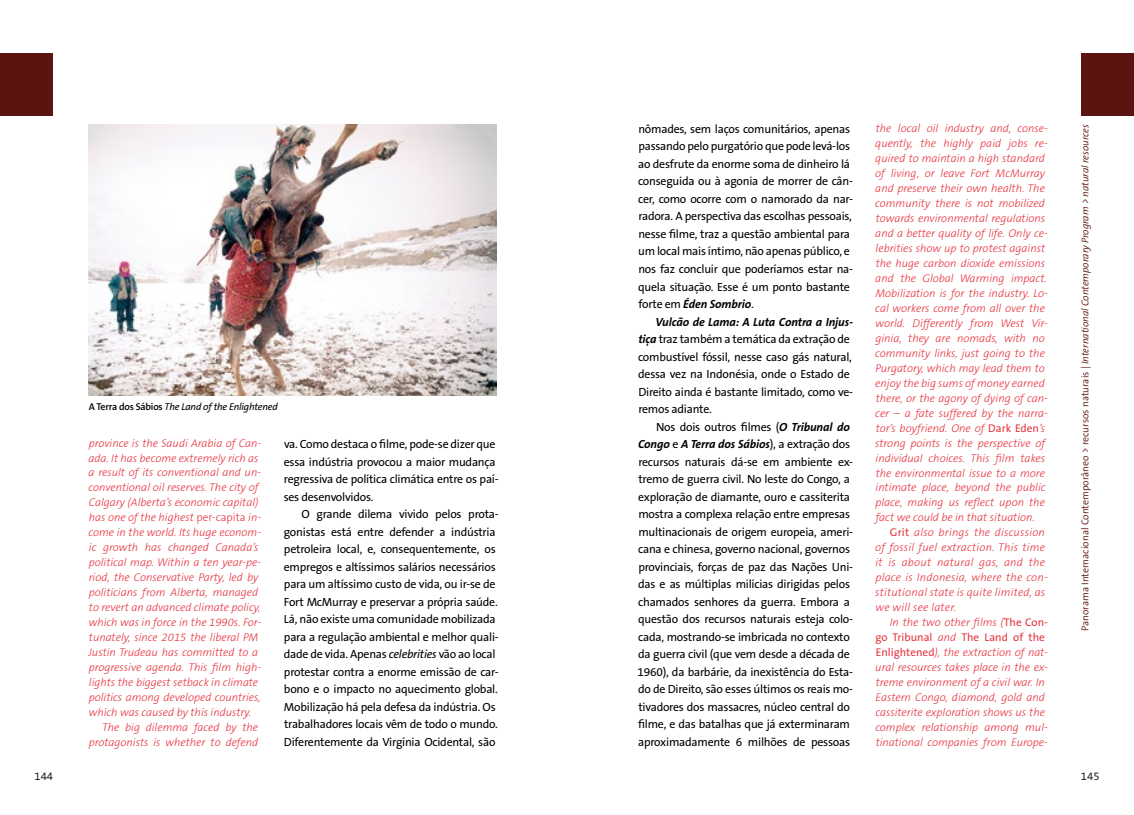
<style>
.page{position:relative;width:1134px;height:815px;background:#fff}
.page>*{position:absolute;margin:0;border:0;box-sizing:border-box;transform-origin:0 0}
.t1{font:11.88px/17.5px "The Sans B5 Plain";letter-spacing:-.02em;color:#000}
.t2{font:italic 700 11.88px/17.5px "The Sans B7";letter-spacing:-.01em;color:#000}
.t3{font:italic 300 11.25px/15px "The Sans B3";color:#e7343f}
.t4{font:italic 300 11.25px/15px "The Sans B3";letter-spacing:.02em;color:#e7343f}
.t5{font:11.25px "The Sans B5 Plain";color:#e7343f}
.t6{font:300 11.25px "The Sans B4";color:#000}
.t7{font:300 10px "The Sans B4";color:#5b140f}
.t8{font:italic 10px "The Sans B5 Plain";letter-spacing:-.02em;color:#000}
.s1{font-family:"The Sans B6";font-weight:600;font-style:normal}
.s2{font-style:normal}
.s3{font-style:italic}
.s4{font-family:"The Sans B5 Plain";font-weight:400;font-style:normal}
.s5{font-family:"The Sans B7";font-weight:700;font-style:italic}
.s6{font-family:"The Sans B3";font-weight:300;font-style:italic}
</style>
<div class="page">
<div style="left:1081px;top:53px;width:53px;height:62px;background:#5b140f"></div>
<div style="left:0;top:53px;width:53px;height:62px;background:#5b140f"></div>
<img style="left:89px;top:124px;width:407px;height:272px">
<p class="t8" style="left:89px;top:401px;width:190px"><span class="s1">A Terra dos Sábios</span> The Land of the Enlightened</p>
<p class="t3" style="left:89px;top:436px;width:174px">province is the Saudi Arabia of Can-</p>
<p class="t3" style="left:89px;top:451px;width:171px">ada. It has become extremely rich as</p>
<p class="t3" style="left:89px;top:466px;width:174px">a result of its conventional and un-</p>
<p class="t3" style="left:89px;top:481px;width:172px">conventional oil reserves. The city of</p>
<p class="t3" style="left:89px;top:496px;width:171px">Calgary (Alberta’s economic capital)</p>
<p class="t3" style="left:89px;top:511px;width:174px">has one of the highest <span class="s2">per-capita</span> in-</p>
<p class="t3" style="left:89px;top:525px;width:174px">come in the world. Its huge econom-</p>
<p class="t3" style="left:89px;top:540px;width:171px">ic growth has changed Canada’s</p>
<p class="t3" style="left:89px;top:555px;width:174px">political map. Within a ten year-pe-</p>
<p class="t3" style="left:89px;top:570px;width:171px">riod, the Conservative Party, led by</p>
<p class="t3" style="left:89px;top:585px;width:171px">politicians from Alberta, managed</p>
<p class="t3" style="left:89px;top:600px;width:173px">to revert an advanced climate policy,</p>
<p class="t3" style="left:89px;top:615px;width:174px">which was in force in the 1990s. For-</p>
<p class="t3" style="left:89px;top:630px;width:171px">tunately, since 2015 the liberal PM</p>
<p class="t3" style="left:88px;top:645px;width:171px">Justin Trudeau has committed to a</p>
<p class="t3" style="left:89px;top:660px;width:174px">progressive agenda. This film high-</p>
<p class="t3" style="left:89px;top:675px;width:171px">lights the biggest setback in climate</p>
<p class="t3" style="left:89px;top:690px;width:173px">politics among developed countries,</p>
<p class="t3" style="left:89px;top:705px;width:164px">which was caused by this industry.</p>
<p class="t3" style="left:102px;top:720px;width:158px">The big dilemma faced by the</p>
<p class="t3" style="left:89px;top:735px;width:171px">protagonists is whether to defend</p>
<p class="t1" style="left:284px;top:436px;width:217px">va. Como destaca o filme, pode-se dizer que essa indústria provocou a maior mudança regressiva de política climática entre os paí&shy;ses desenvolvidos.</p>
<p class="t1" style="left:284px;top:506px;width:216px;text-indent:18px">O grande dilema vivido pelos prota&shy;gonistas está entre defender a indústria petroleira local, e, consequentemente, os empregos e altíssimos salários necessários para um altíssimo custo de vida, ou ir-se de Fort McMurray e preservar a própria saúde.<br>Lá, não existe uma comunidade mobilizada para a regulação ambiental e melhor quali&shy;dade de vida. Apenas <span class="s3">celebrities</span> vão ao local protestar contra a enorme emissão de car&shy;bono e o impacto no aquecimento global.<br>Mobilização há pela defesa da indústria. Os trabalhadores locais vêm de todo o mundo.<br>Diferentemente da Virgínia Ocidental, são</p>
<p class="t1" style="left:638px;top:121px;width:217px">nômades, sem laços comunitários, apenas passando pelo purgatório que pode levá-los ao desfrute da enorme soma de dinheiro lá conseguida ou à agonia de morrer de cân&shy;cer, como ocorre com o namorado da nar&shy;radora. A perspectiva das escolhas pessoais, nesse filme, traz a questão ambiental para um local mais íntimo, não apenas público, e nos faz concluir que poderíamos estar na&shy;quela situação. Esse é um ponto bastante</p>
<p class="t2" style="left:655px;top:296px;width:199px;text-indent:-17px"><span class="s4">forte em</span> Éden Sombrio<span class="s4">.<br></span>Vulcão de Lama: A Luta Contra a Injus-</p>
<p class="t1" style="left:638px;top:331px;width:216px"><span class="s5">tiça</span> traz também a temática da extração de combustível fóssil, nesse caso gás natural, dessa vez na Indonésia, onde o Estado de Direito ainda é bastante limitado, como ve&shy;remos adiante.</p>
<p class="t1" style="left:656px;top:418px;width:195px">Nos dois outros filmes (<span class="s5">O Tribunal do</span></p>
<p class="t2" style="left:638px;top:436px;width:213px">Congo <span class="s4">e</span> A Terra dos Sábios<span class="s4">), a extração dos</span></p>
<p class="t1" style="left:638px;top:453px;width:217px">recursos naturais dá-se em ambiente ex&shy;tremo de guerra civil. No leste do Congo, a exploração de diamante, ouro e cassiterita mostra a complexa relação entre empresas multinacionais de origem europeia, ameri&shy;cana e chinesa, governo nacional, governos provinciais, forças de paz das Nações Uni&shy;das e as múltiplas milícias dirigidas pelos chamados senhores da guerra. Embora a questão dos recursos naturais esteja colo&shy;cada, mostrando-se imbricada no contexto da guerra civil (que vem desde a década de 1960), da barbárie, da inexistência do Esta&shy;do de Direito, são esses últimos os reais mo&shy;tivadores dos massacres, núcleo central do filme, e das batalhas que já exterminaram aproximadamente 6 milhões de pessoas</p>
<p class="t3" style="left:875px;top:122px;width:174px">the local oil industry and, conse&shy;quently, the highly paid jobs re&shy;quired to maintain a high standard of living, or leave Fort McMurray and preserve their own health. The community there is not mobilized towards environmental regulations and a better quality of life. Only ce&shy;lebrities show up to protest against the huge carbon dioxide emissions and the Global Warming impact.<br>Mobilization is for the industry. Lo&shy;cal workers come from all over the world. Differently from West Vir&shy;ginia, they are nomads, with no community links, just going to the Purgatory, which may lead them to enjoy the big sums of money earned there, or the agony of dying of can&shy;cer – a fate suffered by the narra&shy;tor’s boyfriend. One of <span class="s4">Dark Eden</span>’s strong points is the perspective of individual choices. This film takes the environmental issue to a more intimate place, beyond the public place, making us reflect upon the fact we could be in that situation.</p>
<p class="t4" style="left:875px;top:525px;width:174px;text-indent:15px"><span class="s4">Grit</span> also brings the discussion of fossil fuel extraction. This time it is about natural gas, and the place is Indonesia, where the con&shy;stitutional state is quite limited, as we will see later.</p>
<p class="t3" style="left:890px;top:615px;width:160px">In the two other films (<span class="s4">The Con-</span></p>
<p class="t5" style="left:875px;top:631px;width:171px">go Tribunal <span class="s6">and</span> The Land of the</p>
<p class="t3" style="left:875px;top:645px;width:174px"><span class="s4">Enlightened</span>), the extraction of nat&shy;ural resources takes place in the ex&shy;treme environment of a civil war. In Eastern Congo, diamond, gold and cassiterite exploration shows us the complex relationship among mul&shy;tinational companies from Europe-</p>
<p class="t7" style="left:1080px;top:631px;width:508px;rotate:-90deg">Panorama Internacional Contemporâneo &gt; recursos naturais | <span class="s3">International Contemporary Program &gt; natural resources</span></p>
<p class="t6" style="left:35px;top:770px;width:20px">144</p>
<p class="t6" style="left:1081px;top:770px;width:20px">145</p>
</div>
